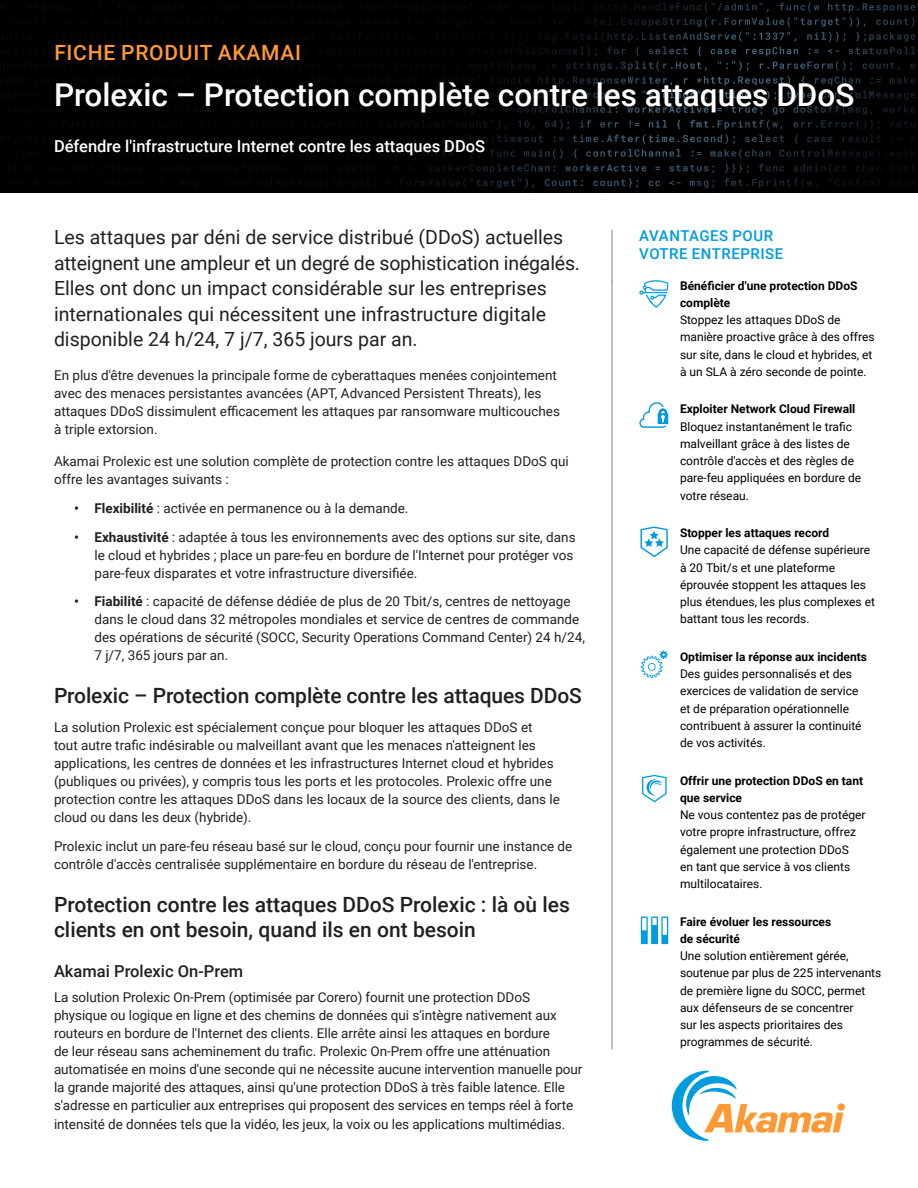
<style>
.page{position:relative;width:918px;height:1188px;background:#fff}
.page>*{position:absolute;margin:0;border:0;box-sizing:border-box;transform-origin:0 0}
.t1{font:500 31.5px "Roboto";color:#fff}
.t2{font:500 21px/25.2px "Roboto";color:#231f20}
.Preheader{font:500 21px "Roboto";letter-spacing:.035em;color:#f93}
.Intro_Paragraph{font:19.5px/25.5px "Roboto";color:#231f20}
.sub_title{font:500 16.5px "Roboto";color:#fff}
.t3{font:500 16.5px "Roboto";color:#231f20}
.Benefits_header{font:500 15px/18px "Roboto";letter-spacing:.035em;color:#009cde}
.Body{font:13.5px/18px "Roboto";color:#231f20}
.Benefits_body_copy{font:12px/17.2px "Roboto";color:#000}
.s1{font-weight:700}
</style>
<div class="page">
<img style="left:0;top:0;width:918px;height:192px">
<svg style="left:672px;top:1071px;width:171px;height:70px"></svg>
<hr style="left:611px;top:230px;width:2px;height:53px;background:#aaabad">
<hr style="left:611px;top:281px;width:2px;height:768px;background:#aaabad">
<svg style="left:640px;top:526px;width:28px;height:31px"></svg>
<svg style="left:639px;top:280px;width:29px;height:28px"></svg>
<svg style="left:639px;top:402px;width:29px;height:26px"></svg>
<svg style="left:641px;top:650px;width:27px;height:28px"></svg>
<svg style="left:642px;top:775px;width:25px;height:27px"></svg>
<svg style="left:641px;top:917px;width:27px;height:27px"></svg>
<p class="Preheader" style="left:54px;top:38px;width:248px">FICHE PRODUIT AKAMAI</p>
<p class="t1" style="left:54px;top:73px;width:802px">Prolexic – Protection complète contre les attaques DDoS</p>
<p class="sub_title" style="left:54px;top:135px;width:433px">Défendre l'infrastructure Internet contre les attaques DDoS</p>
<p class="Intro_Paragraph" style="left:54px;top:224px;width:528px">Les attaques par déni de service distribué (DDoS) actuelles atteignent une ampleur et un degré de sophistication inégalés.<br>Elles ont donc un impact considérable sur les entreprises internationales qui nécessitent une infrastructure digitale disponible 24 h/24, 7 j/7, 365 jours par an.</p>
<p class="Body" style="left:54px;top:366px;width:508px">En plus d'être devenues la principale forme de cyberattaques menées conjointement avec des menaces persistantes avancées (APT, Advanced Persistent Threats), les attaques DDoS dissimulent efficacement les attaques par ransomware multicouches à triple extorsion.</p>
<p class="Body" style="left:54px;top:452px;width:516px">Akamai Prolexic est une solution complète de protection contre les attaques DDoS qui offre les avantages suivants :</p>
<p class="Body" style="left:74px;top:498px;width:336px"><span class="s1">• Flexibilité</span> : activée en permanence ou à la demande.</p>
<p class="Body" style="left:94px;top:527px;width:483px;text-indent:-20px"><span class="s1">• Exhaustivité</span> : adaptée à tous les environnements avec des options sur site, dans le cloud et hybrides ; place un pare-feu en bordure de l'Internet pour protéger vos pare-feux disparates et votre infrastructure diversifiée.</p>
<p class="Body" style="left:94px;top:592px;width:492px;text-indent:-20px"><span class="s1">• Fiabilité</span> : capacité de défense dédiée de plus de 20 Tbit/s, centres de nettoyage dans le cloud dans 32 métropoles mondiales et service de centres de commande des opérations de sécurité (SOCC, Security Operations Command Center) 24 h/24, 7 j/7, 365 jours par an.</p>
<h1 class="t2" style="left:54px;top:682px;width:529px">Prolexic – Protection complète contre les attaques DDoS</h1>
<p class="Body" style="left:54px;top:718px;width:507px">La solution Prolexic est spécialement conçue pour bloquer les attaques DDoS et<br>tout autre trafic indésirable ou malveillant avant que les menaces n'atteignent les applications, les centres de données et les infrastructures Internet cloud et hybrides (publiques ou privées), y compris tous les ports et les protocoles. Prolexic offre une protection contre les attaques DDoS dans les locaux de la source des clients, dans le cloud ou dans les deux (hybride).</p>
<p class="Body" style="left:54px;top:836px;width:520px;line-height:18.8px">Prolexic inclut un pare-feu réseau basé sur le cloud, conçu pour fournir une instance de contrôle d'accès centralisée supplémentaire en bordure du réseau de l'entreprise.</p>
<h1 class="t2" style="left:54px;top:891px;width:517px">Protection contre les attaques DDoS Prolexic : là où les clients en ont besoin, quand ils en ont besoin</h1>
<h2 class="t3" style="left:54px;top:960px;width:191px">Akamai Prolexic On-Prem</h2>
<p class="Body" style="left:54px;top:988px;width:530px">La solution Prolexic On-Prem (optimisée par Corero) fournit une protection DDoS physique ou logique en ligne et des chemins de données qui s'intègre nativement aux routeurs en bordure de l'Internet des clients. Elle arrête ainsi les attaques en bordure<br>de leur réseau sans acheminement du trafic. Prolexic On-Prem offre une atténuation automatisée en moins d'une seconde qui ne nécessite aucune intervention manuelle pour la grande majorité des attaques, ainsi qu'une protection DDoS à très faible latence. Elle s'adresse en particulier aux entreprises qui proposent des services en temps réel à forte</p>
<p class="Body" style="left:54px;top:1115px;width:513px">intensité de données tels que la vidéo, les jeux, la voix ou les applications multimédias.</p>
<p class="Benefits_header" style="left:639px;top:226px;width:145px">AVANTAGES POUR<br>VOTRE ENTREPRISE</p>
<p class="Benefits_body_copy" style="left:680px;top:276px;width:196px"><span class="s1">Bénéficier d'une protection DDoS complète<br></span>Stoppez les attaques DDoS de manière proactive grâce à des offres sur site, dans le cloud et hybrides, et à un SLA à zéro seconde de pointe.</p>
<p class="Benefits_body_copy" style="left:680px;top:400px;width:183px"><span class="s1">Exploiter Network Cloud Firewall<br></span>Bloquez instantanément le trafic malveillant grâce à des listes de contrôle d'accès et des règles de pare-feu appliquées en bordure de votre réseau.</p>
<p class="Benefits_body_copy" style="left:680px;top:524px;width:197px"><span class="s1">Stopper les attaques record<br></span>Une capacité de défense supérieure à 20 Tbit/s et une plateforme éprouvée stoppent les attaques les plus étendues, les plus complexes et battant tous les records.</p>
<p class="Benefits_body_copy" style="left:680px;top:648px;width:188px"><span class="s1">Optimiser la réponse aux incidents<br></span>Des guides personnalisés et des exercices de validation de service et de préparation opérationnelle contribuent à assurer la continuité de vos activités.</p>
<p class="Benefits_body_copy" style="left:680px;top:771px;width:187px"><span class="s1">Offrir une protection DDoS en tant que service<br></span>Ne vous contentez pas de protéger votre propre infrastructure, offrez également une protection DDoS<br>en tant que service à vos clients multilocataires.</p>
<p class="Benefits_body_copy" style="left:680px;top:912px;width:203px"><span class="s1">Faire évoluer les ressources<br>de sécurité<br></span>Une solution entièrement gérée, soutenue par plus de 225 intervenants de première ligne du SOCC, permet aux défenseurs de se concentrer<br>sur les aspects prioritaires des programmes de sécurité.</p>
</div>
